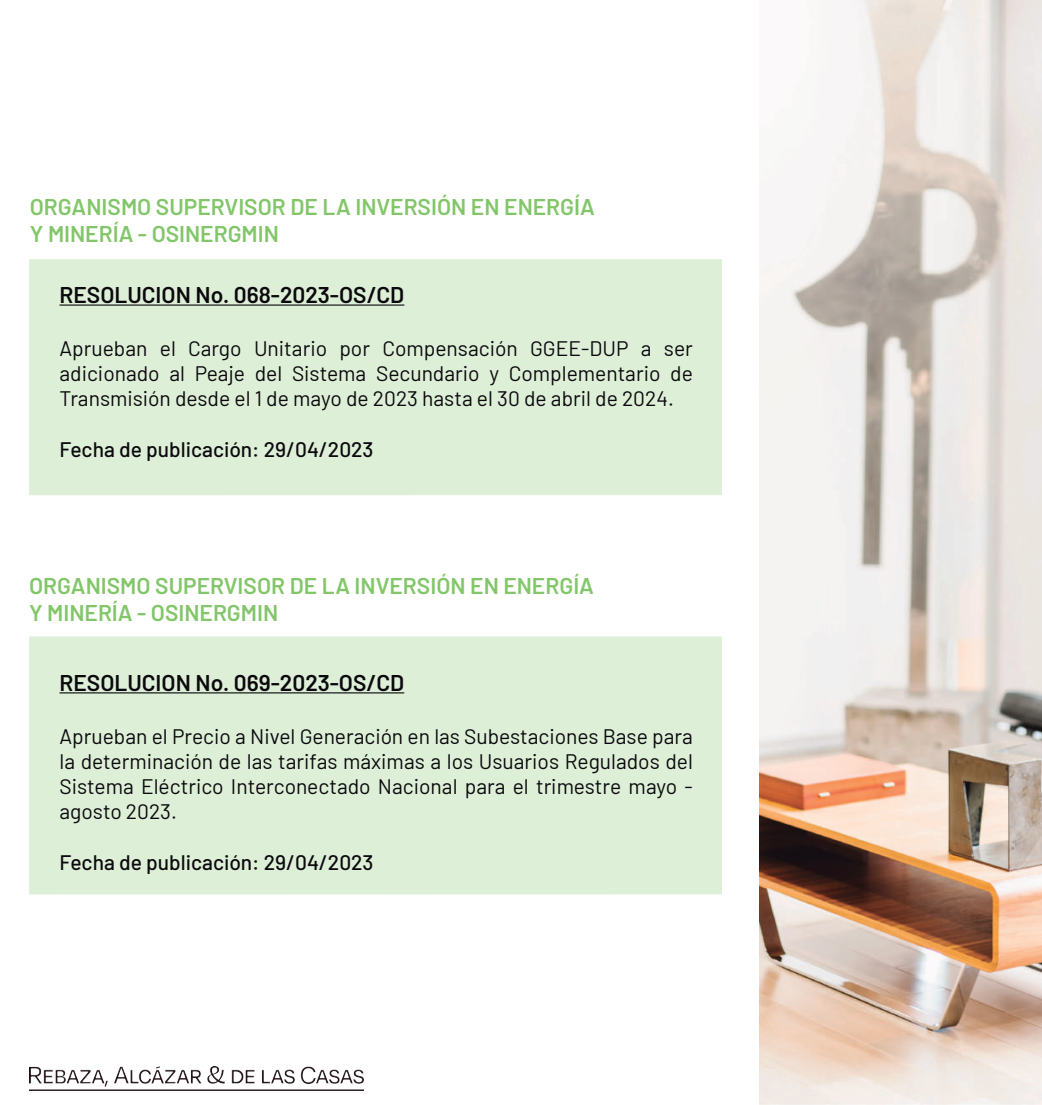
<style>
.page{position:relative;width:1042px;height:1105px;background:#fff}
.page>*{position:absolute;margin:0;border:0;box-sizing:border-box;transform-origin:0 0}
.t1{font:600 22.75px/27.3px "Barlow";color:#82c669}
.t2{font:600 22.75px "Barlow";color:#0b090d}
.t3{font:21px/25.2px "Barlow";color:#0b090d;text-align:justify}
.t4{font:500 21px "Barlow";color:#0b090d}
</style>
<div class="page">
<img style="left:759px;top:0;width:283px;height:1104px">
<img style="left:30px;top:1066px;width:333px;height:24px">
<div style="left:29px;top:259px;width:693px;height:236px;background:#ddefd7"></div>
<hr style="left:59px;top:304px;width:345px;height:2px;background:#0b090d">
<div style="left:29px;top:636px;width:693px;height:258px;background:#ddefd7"></div>
<hr style="left:59px;top:692px;width:345px;height:1px;background:#0b090d">
<p class="t1" style="left:30px;top:191px;width:566px">ORGANISMO SUPERVISOR DE LA INVERSIÓN EN ENERGÍA<br>Y MINERÍA - OSINERGMIN</p>
<p class="t2" style="left:59px;top:278px;width:346px">RESOLUCION No. 068-2023-OS/CD</p>
<p class="t3" style="left:59px;top:334px;width:635px">Aprueban el Cargo Unitario por Compensación GGEE-DUP a ser adicionado al Peaje del Sistema Secundario y Complementario de Transmisión desde el 1 de mayo de 2023 hasta el 30 de abril de 2024.</p>
<p class="t4" style="left:59px;top:434px;width:315px">Fecha de publicación: 29/04/2023</p>
<p class="t1" style="left:29px;top:570px;width:566px">ORGANISMO SUPERVISOR DE LA INVERSIÓN EN ENERGÍA<br>Y MINERÍA - OSINERGMIN</p>
<p class="t2" style="left:59px;top:666px;width:346px">RESOLUCION No. 069-2023-OS/CD</p>
<p class="t3" style="left:59px;top:722px;width:635px">Aprueban el Precio a Nivel Generación en las Subestaciones Base para la determinación de las tarifas máximas a los Usuarios Regulados del Sistema Eléctrico Interconectado Nacional para el trimestre mayo - agosto 2023.</p>
<p class="t4" style="left:59px;top:847px;width:315px">Fecha de publicación: 29/04/2023</p>
</div>
